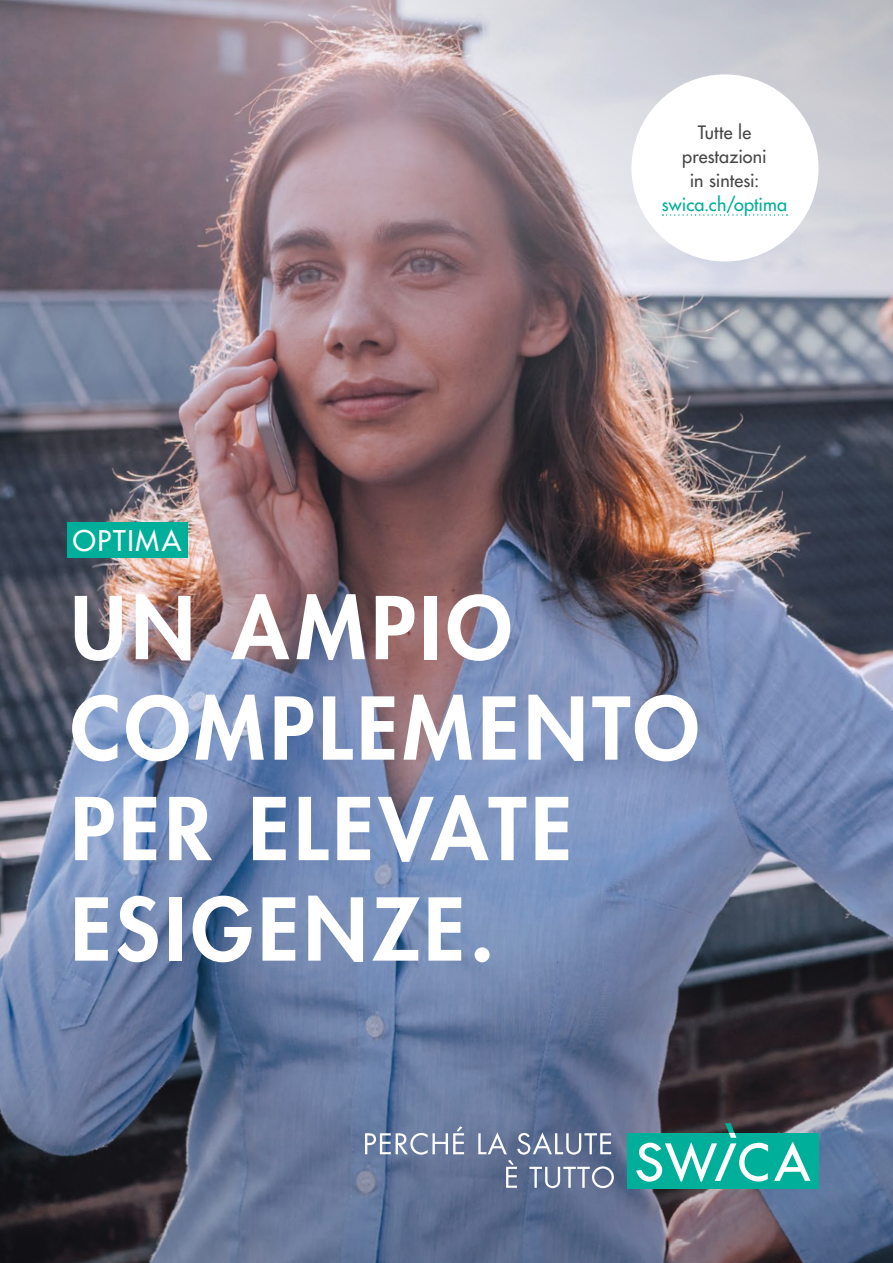
<style>
.page{position:relative;width:893px;height:1263px;background:#fff}
.page>*{position:absolute;margin:0;border:0;box-sizing:border-box;transform-origin:0 0}
.t1{font:800 84px/100.5px "Futura Std";letter-spacing:.055em;color:#fff}
.t2{font:500 27.75px "Futura Std";letter-spacing:.065em;color:#fff}
.t3{font:500 18px/24px "Futura Std";letter-spacing:.005em;color:#474847;text-align:center}
.t4{font:500 18px "Futura Std";letter-spacing:.01em;color:#00af9a}
</style>
<div class="page">
<img style="left:0;top:0;width:893px;height:816px">
<svg style="left:0;top:816px;width:893px;height:447px"></svg>
<img style="left:280px;top:0;width:613px;height:593px">
<div style="left:627px;top:1133px;width:191px;height:55px;background:#00af9a"></div>
<svg style="left:774px;top:1142px;width:36px;height:39px"></svg>
<svg style="left:636px;top:1123px;width:132px;height:59px"></svg>
<svg style="left:365px;top:1126px;width:99px;height:29px"></svg>
<svg style="left:478px;top:1132px;width:136px;height:56px"></svg>
<div style="left:67px;top:522px;width:121px;height:36px;background:#00af9a"></div>
<div style="left:631px;top:74px;width:187px;height:187px;background:#fff;border-radius:50%"></div>
<svg style="left:662px;top:214px;width:125px;height:2px"></svg>
<p class="t2" style="left:73px;top:523px;width:110px">OPTIMA</p>
<p class="t3" style="left:682px;top:121px;width:86px">Tutte le prestazioni in sintesi:</p>
<p class="t4" style="left:662px;top:193px;width:127px">swica.ch/optima</p>
<p class="t1" style="left:71px;top:578px;width:630px">UN AMPIO<br>COMPLEMENTO<br>PER ELEVATE<br>ESIGENZE.</p>
</div>
